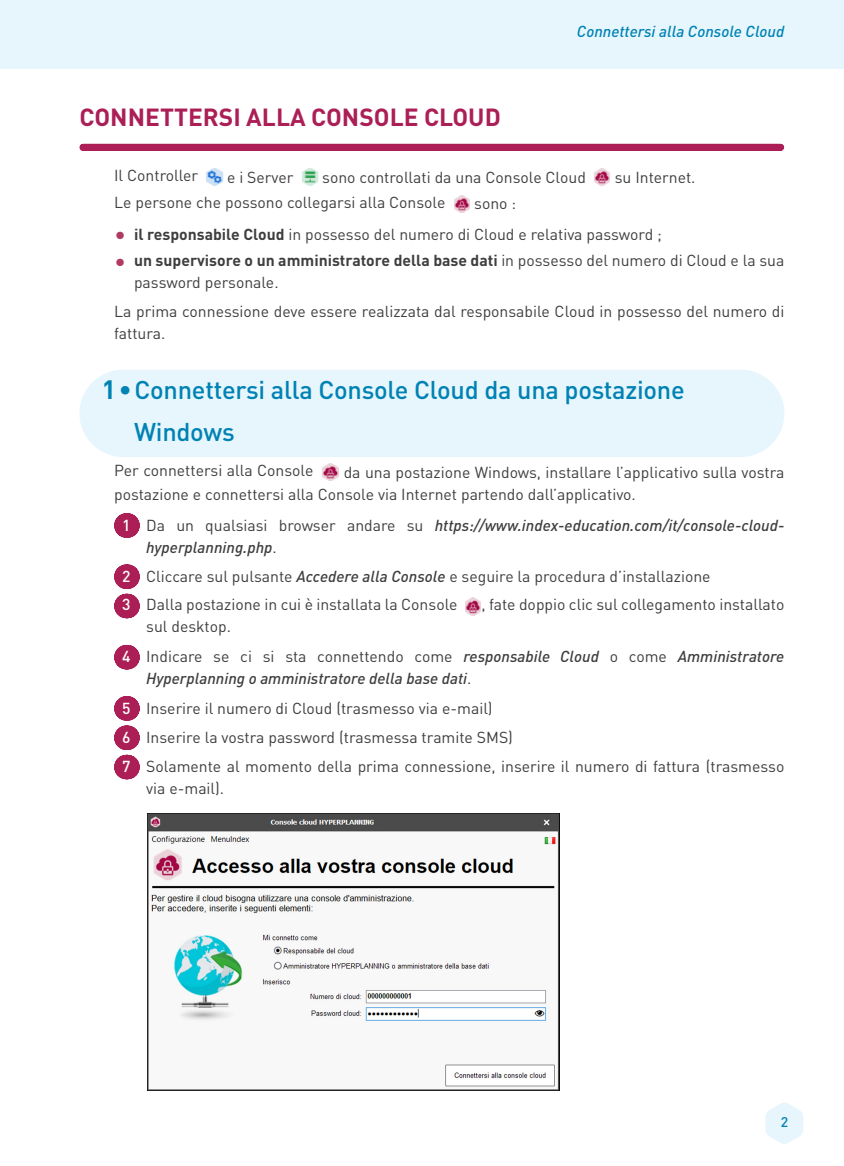
<style>
.page{position:relative;width:844px;height:1166px;background:#fff}
.page>*{position:absolute;margin:0;border:0;box-sizing:border-box;transform-origin:0 0}
.t1{font:500 25.38px/42px "DINOT";letter-spacing:-.01em;color:#0082b4}
.TitreChapitre{font:700 24.5px "DINOT";color:#ab1f56}
.Courant{font:15.75px/21.9px "DINOT";color:#3e3e3f}
.t2{font:italic 500 15.75px/21.9px "DINOT";color:#3e3e3f}
.t3{font:italic 500 15.75px "DINOT";color:#0082b4}
.s1{font-size:22.75px;color:#b13a61}
.s2{font-weight:700}
.s3{font-weight:700;font-size:26.25px}
.s4{font-style:normal;color:#fff}
.s5{font-weight:400;font-style:normal}
.s6{font-weight:500;color:#fff}
.s7{font-weight:500;font-style:italic}
.s8{font-style:normal;font-size:14px}
</style>
<div class="page">
<svg style="left:765px;top:1103px;width:38px;height:41px"></svg>
<div style="left:0;top:0;width:843px;height:69px;background:#e6f6fc"></div>
<div style="left:83px;top:144px;width:697px;height:7px;background:#ab1f56"></div>
<div style="left:79px;top:370px;width:705px;height:87px;background:#e6f6fc;border-radius:44px"></div>
<svg style="left:126px;top:513px;width:1px;height:25px"></svg>
<svg style="left:126px;top:564px;width:1px;height:54px"></svg>
<svg style="left:126px;top:645px;width:1px;height:24px"></svg>
<svg style="left:126px;top:696px;width:1px;height:83px"></svg>
<img style="left:206px;top:169px;width:17px;height:17px">
<img style="left:302px;top:169px;width:16px;height:17px">
<img style="left:594px;top:169px;width:16px;height:17px">
<img style="left:454px;top:195px;width:16px;height:18px">
<img style="left:322px;top:464px;width:17px;height:17px">
<img style="left:465px;top:598px;width:16px;height:17px">
<img style="left:148px;top:813px;width:411px;height:277px">
<p class="TitreChapitre" style="left:79px;top:101px;width:422px">CONNETTERSI ALLA CONSOLE CLOUD</p>
<p class="t3" style="left:576px;top:21px;width:209px">Connettersi alla Console Cloud</p>
<p class="Courant" style="left:114px;top:164px;width:86px">Il Controller</p>
<p class="Courant" style="left:227px;top:166px;width:68px">e i Server</p>
<p class="Courant" style="left:322px;top:166px;width:265px">sono controllati da una Console Cloud</p>
<p class="Courant" style="left:614px;top:166px;width:82px">su Internet.</p>
<p class="Courant" style="left:114px;top:191px;width:333px">Le persone che possono collegarsi alla Console</p>
<p class="Courant" style="left:474px;top:193px;width:43px">sono :</p>
<p class="Courant" style="left:114px;top:223px;width:549px"><span class="s1">•</span> <span class="s2">il responsabile Cloud</span> in possesso del numero di Cloud e relativa password ;</p>
<p class="Courant" style="left:134px;top:249px;width:651px;text-indent:-20px"><span class="s1">•</span> <span class="s2">un supervisore o un amministratore della base dati</span> in possesso del numero di Cloud e la sua password personale.</p>
<p class="Courant" style="left:114px;top:300px;width:671px">La prima connessione deve essere realizzata dal responsabile Cloud in possesso del numero di fattura.</p>
<p class="t1" style="left:134px;top:368px;width:552px;text-indent:-32px"><span class="s3">1•</span>Connettersi alla Console Cloud da una postazione<br>Windows</p>
<p class="Courant" style="left:114px;top:459px;width:201px">Per connettersi alla Console</p>
<p class="Courant" style="left:114px;top:461px;width:671px;text-indent:229px">da una postazione Windows, installare l’applicativo sulla vostra postazione e connettersi alla Console via Internet partendo dall’applicativo.</p>
<p class="t2" style="left:146px;top:514px;width:639px;text-indent:-24px"><span class="s4">1</span> <span class="s5">Da un qualsiasi browser andare su</span> https://www.index-education.com/it/console-cloud&shy;hyperplanning.php<span class="s5">.</span></p>
<p class="Courant" style="left:122px;top:565px;width:589px"><span class="s6">2</span> Cliccare sul pulsante <span class="s7">Accedere alla Console</span> e seguire la procedura d’installazione</p>
<p class="Courant" style="left:122px;top:593px;width:337px"><span class="s6">3</span> Dalla postazione in cui è installata la Console</p>
<p class="Courant" style="left:481px;top:593px;width:304px">, fate doppio clic sul collegamento installato</p>
<p class="Courant" style="left:146px;top:615px;width:86px">sul desktop.</p>
<p class="t2" style="left:146px;top:645px;width:639px;text-indent:-24px"><span class="s4">4</span> <span class="s5">Indicare se ci si sta connettendo come</span> responsabile Cloud <span class="s5">o come</span> Amministratore<br>Hyperplanning o amministratore della base dati<span class="s5">.</span></p>
<p class="Courant" style="left:122px;top:697px;width:372px"><span class="s6">5</span> Inserire il numero di Cloud (trasmesso via e-mail)</p>
<p class="Courant" style="left:122px;top:726px;width:392px"><span class="s6">6</span> Inserire la vostra password (trasmessa tramite SMS)</p>
<p class="Courant" style="left:146px;top:755px;width:639px;text-indent:-24px"><span class="s6">7</span> Solamente al momento della prima connessione, inserire il numero di fattura (trasmesso via e-mail).</p>
<p class="t3" style="left:780px;top:1113px;width:9px">2<span class="s8">2</span></p>
</div>
